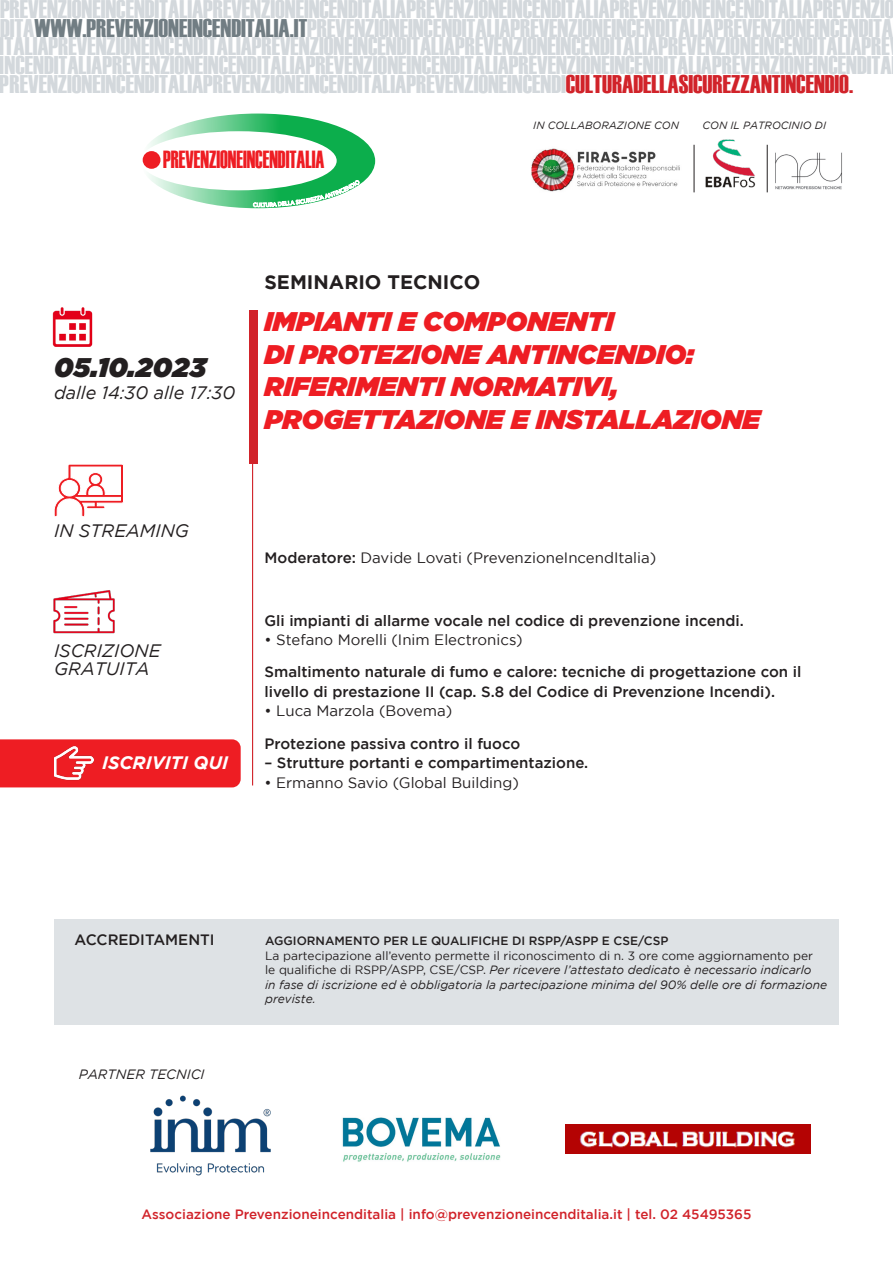
<style>
.page{position:relative;width:893px;height:1263px;background:#fff}
.page>*{position:absolute;margin:0;border:0;box-sizing:border-box;transform-origin:0 0}
.t1{font:italic 900 27px/32.4px "Gotham";color:#ee1d23}
.t2{font:italic 900 27px "Gotham";color:#231f20}
.t3{font:25.5px/18.8px "Haettenschweiler";color:#d3d8dc}
.t4{font:24.75px "Haettenschweiler";color:#ee1d23;scale:.82 1}
.t5{font:700 19.5px "Gotham";color:#231f20}
.t6{font:italic 18px/18px "Gotham";color:#231f20}
.t7{font:italic 700 18px "Gotham";color:#fff}
.t8{font:500 15px/19.5px "Gotham";color:#231f20}
.t9{font:15px "Gotham";color:#231f20}
.t10{font:500 13.5px "Gotham";color:#d1232a}
.t11{font:italic 13.5px "Gotham";color:#231f20}
.t12{font:italic 12px/14.4px "Gotham";color:#231f20}
.t13{font:500 12px "Gotham";color:#231f20}
.t14{font:italic 10.5px "Gotham";color:#231f20}
.t15{font:500 5.55px "Avenir";color:#fff;scale:.96 1}
.s1{color:#717d83}
.s2{color:#d1232a}
.s3{font-weight:500}
.s4{font-style:normal}
</style>
<div class="page">
<img style="left:531px;top:148px;width:149px;height:44px">
<img style="left:775px;top:152px;width:67px;height:38px">
<img style="left:705px;top:139px;width:51px;height:49px">
<hr style="left:694px;top:145px;width:1px;height:47px;background:#231f20">
<hr style="left:767px;top:145px;width:1px;height:47px;background:#231f20">
<img style="left:566px;top:1124px;width:245px;height:30px">
<div style="left:249px;top:310px;width:9px;height:154px;background:#d1232a"></div>
<hr style="left:252px;top:423px;width:1px;height:362px;background:#d1232a">
<img style="left:52px;top:307px;width:41px;height:40px">
<img style="left:53px;top:590px;width:62px;height:44px">
<div style="left:0;top:739px;width:241px;height:48px;background:#ee1d23"></div>
<img style="left:54px;top:743px;width:39px;height:40px">
<div style="left:54px;top:919px;width:785px;height:106px;background:#dee2e5"></div>
<svg style="left:54px;top:464px;width:69px;height:53px"></svg>
<img style="left:342px;top:1117px;width:159px;height:45px">
<img style="left:150px;top:1095px;width:121px;height:81px">
<svg style="left:142px;top:114px;width:233px;height:94px"></svg>
<p class="t3" style="left:0;top:-2px;width:896px">PREVENZIONEINCENDITALIAPREVENZIONEINCENDITALIAPREVENZIONEINCENDITALIAPREVENZIONEINCENDITALIAPREVENZIO DITA<span class="s1">WWW.PREVENZIONEINCENDITALIA.IT</span>PREVENZIONEINCENDITALIAPREVENZIONEINCENDITALIAPREVENZIONEINCENDITA ITALIAPREVENZIONEINCENDITALIAPREVENZIONEINCENDITALIAPREVENZIONEINCENDITALIAPREVENZIONEINCENDITALIAPRE INCENDITALIAPREVENZIONEINCENDITALIAPREVENZIONEINCENDITALIAPREVENZIONEINCENDITALIAPREVENZIONEINCENDITA PREVENZIONEINCENDITALIAPREVENZIONEINCENDITALIAPREVENZIONEINCENDI<span class="s2">CULTURADELLASICUREZZANTINCENDIO.</span></p>
<p class="t4" style="left:163px;top:145px;width:198px">PREVENZIONEINCENDITALIA</p>
<p class="t15" style="left:260px;top:202px;width:4px">L</p>
<p class="t15" style="left:278px;top:201px;width:19px;rotate:-6deg">DELLA</p>
<p class="t5" style="left:264px;top:271px;width:217px">SEMINARIO TECNICO</p>
<p class="t14" style="left:533px;top:119px;width:147px">IN COLLABORAZIONE CON</p>
<p class="t14" style="left:702px;top:119px;width:125px">CON IL PATROCINIO DI</p>
<p class="t2" style="left:54px;top:352px;width:154px">05.10.2023</p>
<p class="t6" style="left:54px;top:384px;width:183px">dalle 14:30 alle 17:30</p>
<p class="t1" style="left:264px;top:305px;width:498px">IMPIANTI E COMPONENTI<br>DI PROTEZIONE ANTINCENDIO:<br>RIFERIMENTI NORMATIVI,<br>PROGETTAZIONE E INSTALLAZIONE</p>
<p class="t6" style="left:54px;top:522px;width:136px">IN STREAMING</p>
<p class="t6" style="left:54px;top:642px;width:108px">ISCRIZIONE<br>GRATUITA</p>
<p class="t7" style="left:102px;top:752px;width:128px">ISCRIVITI QUI</p>
<p class="t9" style="left:264px;top:549px;width:393px"><span class="s3">Moderatore:</span> Davide Lovati (PrevenzioneIncendItalia)</p>
<p class="t8" style="left:264px;top:610px;width:481px">Gli impianti di allarme vocale nel codice di prevenzione incendi.</p>
<p class="t9" style="left:264px;top:632px;width:260px">• Stefano Morelli (Inim Electronics)</p>
<p class="t8" style="left:264px;top:662px;width:538px">Smaltimento naturale di fumo e calore: tecniche di progettazione con il livello di prestazione II (cap. S.8 del Codice di Prevenzione Incendi).</p>
<p class="t9" style="left:264px;top:703px;width:189px">• Luca Marzola (Bovema)</p>
<p class="t8" style="left:264px;top:733px;width:257px">Protezione passiva contro il fuoco</p>
<p class="t8" style="left:264px;top:753px;width:325px">– Strutture portanti e compartimentazione.</p>
<p class="t9" style="left:264px;top:774px;width:256px">• Ermanno Savio (Global Building)</p>
<p class="t8" style="left:75px;top:930px;width:142px">ACCREDITAMENTI</p>
<p class="t13" style="left:265px;top:934px;width:405px">AGGIORNAMENTO PER LE QUALIFICHE DI RSPP/ASPP E CSE/CSP</p>
<p class="t12" style="left:265px;top:948px;width:563px"><span class="s4">La partecipazione all’evento permette il riconoscimento di n. 3 ore come aggiornamento per<br>le qualifiche di RSPP/ASPP, CSE/CSP.</span> Per ricevere l’attestato dedicato è necessario indicarlo<br>in fase di iscrizione ed è obbligatoria la partecipazione minima del 90% delle ore di formazione previste.</p>
<p class="t11" style="left:79px;top:1066px;width:127px">PARTNER TECNICI</p>
<p class="t10" style="left:142px;top:1206px;width:611px">Associazione Prevenzioneincenditalia | info@prevenzioneincenditalia.it | tel. 02 45495365</p>
</div>
